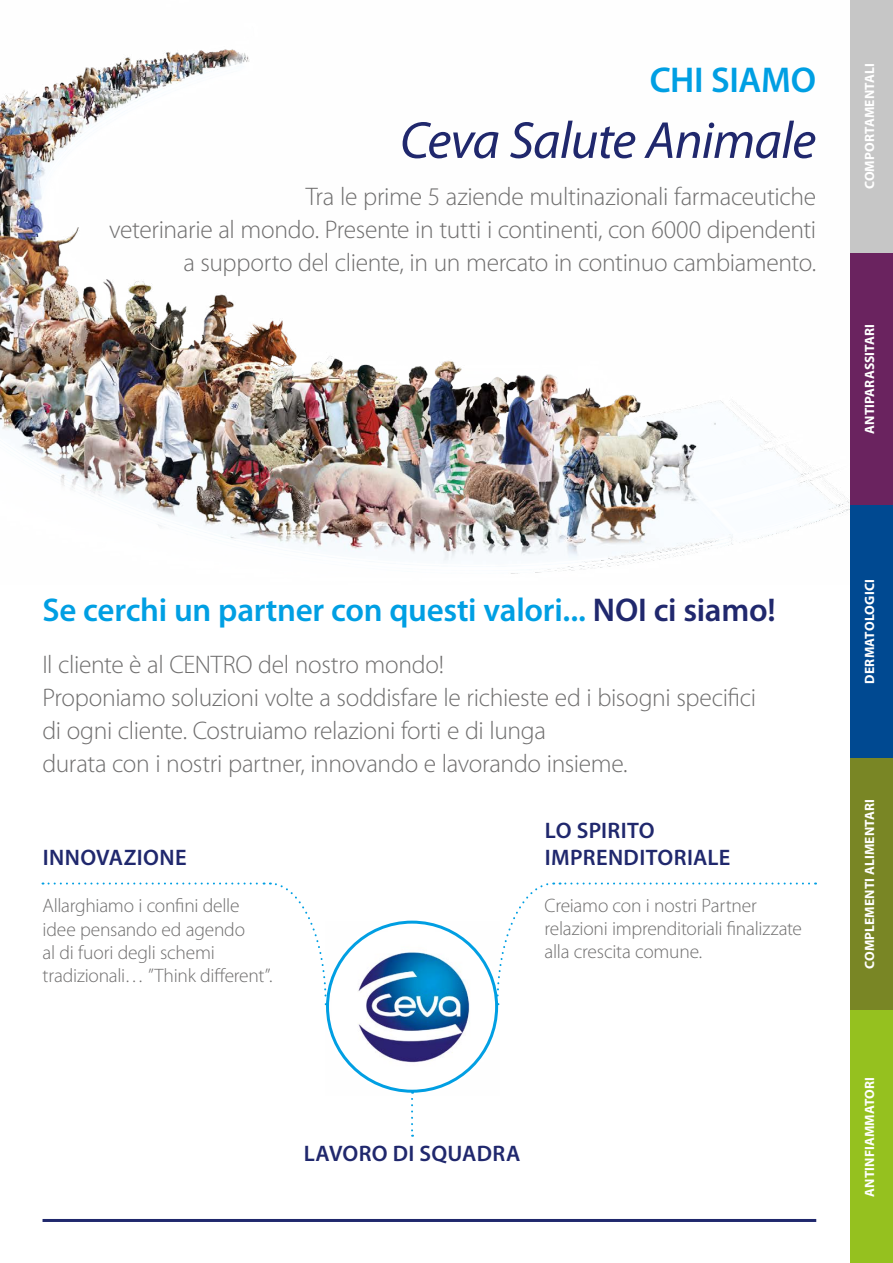
<style>
.page{position:relative;width:893px;height:1263px;background:#fff}
.page>*{position:absolute;margin:0;border:0;box-sizing:border-box;transform-origin:0 0}
.t1{font:italic 52.5px "Myriad Pro";letter-spacing:-.015em;color:#20286d}
.t2{font:600 36px "Myriad Pro";letter-spacing:-.01em;color:#009fe3}
.t3{font:600 33px "Myriad Pro";letter-spacing:-.01em;color:#009fe3}
.t4{font:300 25.5px/33px "Myriad Pro";letter-spacing:-.015em;color:#706f6f;text-align:right}
.t5{font:600 22.5px/27px "Myriad Pro";letter-spacing:.015em;color:#20286d}
.t6{font:300 19.5px/23.4px "Myriad Pro";letter-spacing:-.015em;color:#706f6f}
.t7{font:700 13.5px "Myriad Pro";letter-spacing:.01em;color:#fff}
.s1{color:#20286d}
</style>
<div class="page">
<img style="left:0;top:49px;width:850px;height:525px">
<svg style="left:43px;top:882px;width:282px;height:123px"></svg>
<svg style="left:499px;top:882px;width:310px;height:123px"></svg>
<svg style="left:411px;top:1098px;width:2px;height:39px"></svg>
<img style="left:325px;top:921px;width:174px;height:173px">
<hr style="left:43px;top:1219px;width:773px;height:3px;background:#20286d">
<div style="left:850px;top:505px;width:43px;height:253px;background:#004991"></div>
<div style="left:850px;top:758px;width:43px;height:252px;background:#798625"></div>
<div style="left:850px;top:1010px;width:43px;height:253px;background:#95c11f"></div>
<div style="left:850px;top:253px;width:43px;height:252px;background:#6a235f"></div>
<div style="left:850px;top:0;width:43px;height:253px;background:#c6c6c6"></div>
<h2 class="t2" style="left:650px;top:60px;width:168px">CHI SIAMO</h2>
<h1 class="t1" style="left:400px;top:112px;width:418px">Ceva Salute Animale</h1>
<p class="t4" style="left:109px;top:180px;width:708px">Tra le prime 5 aziende multinazionali farmaceutiche<br>veterinarie al mondo. Presente in tutti i continenti, con 6000 dipendenti a supporto del cliente, in un mercato in continuo cambiamento.</p>
<p class="t7" style="left:862px;top:189px;width:127px;rotate:-90deg">COMPORTAMENTALI</p>
<p class="t7" style="left:862px;top:434px;width:111px;rotate:-90deg">ANTIPARASSITARI</p>
<p class="t3" style="left:43px;top:591px;width:735px">Se cerchi un partner con questi valori... <span class="s1">NOI ci siamo!</span></p>
<p class="t4" style="left:42px;top:648px;width:715px;text-align:left">Il cliente è al CENTRO del nostro mondo!<br>Proponiamo soluzioni volte a soddisfare le richieste ed i bisogni specifici di ogni cliente. Costruiamo relazioni forti e di lunga<br>durata con i nostri partner, innovando e lavorando insieme.</p>
<p class="t5" style="left:43px;top:845px;width:145px">INNOVAZIONE</p>
<p class="t6" style="left:43px;top:894px;width:231px">Allarghiamo i confini delle idee pensando ed agendo<br>al di fuori degli schemi tradizionali… ”Think different”.</p>
<p class="t5" style="left:545px;top:817px;width:187px">LO SPIRITO<br>IMPRENDITORIALE</p>
<p class="t6" style="left:545px;top:894px;width:259px">Creiamo con i nostri Partner relazioni imprenditoriali finalizzate alla crescita comune.</p>
<p class="t5" style="left:304px;top:1140px;width:218px">LAVORO DI SQUADRA</p>
<p class="t7" style="left:862px;top:683px;width:106px;rotate:-90deg">DERMATOLOGICI</p>
<p class="t7" style="left:862px;top:969px;width:171px;rotate:-90deg">COMPLEMENTI ALIMENTARI</p>
<p class="t7" style="left:862px;top:1196px;width:121px;rotate:-90deg">ANTINFIAMMATORI</p>
</div>
